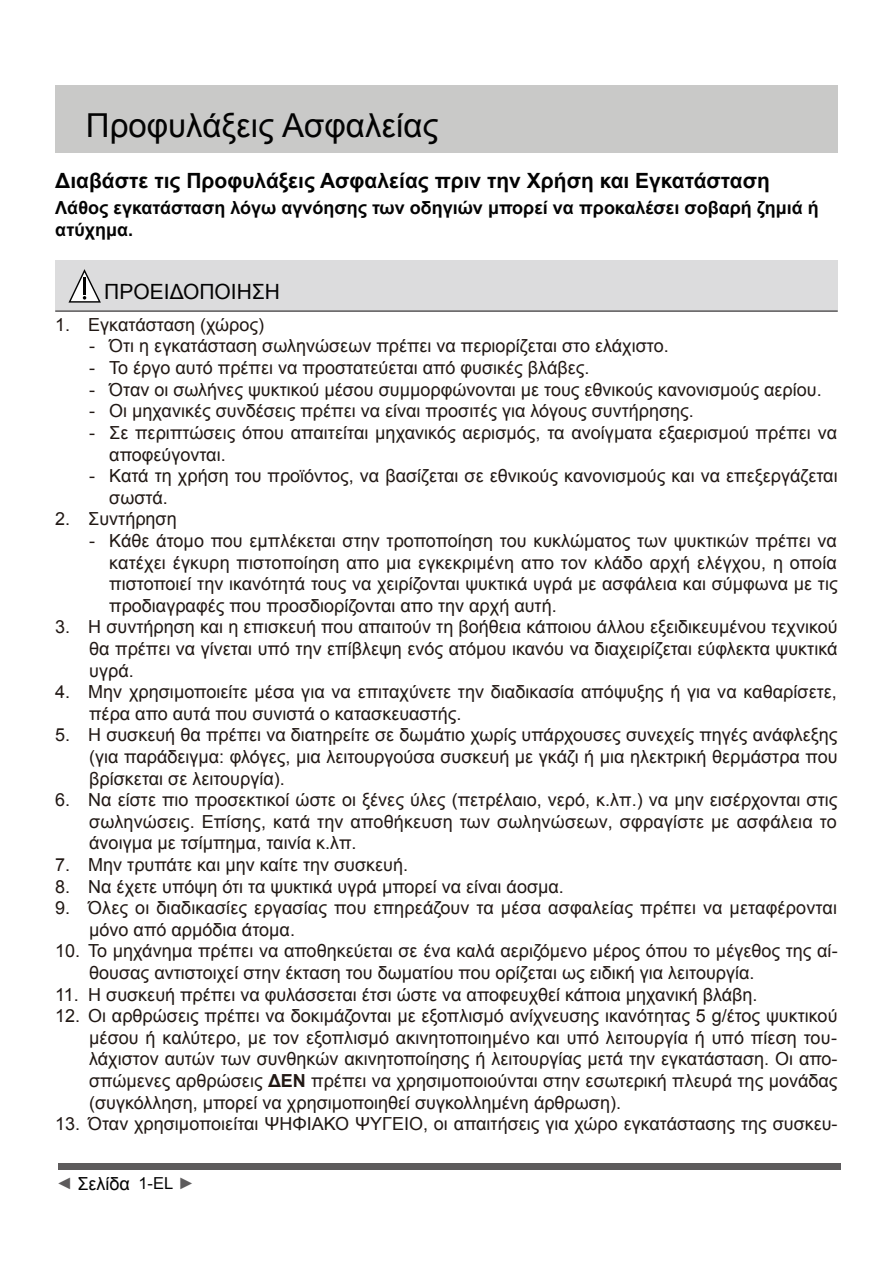
<style>
.page{position:relative;width:893px;height:1263px;background:#fff}
.page>*{position:absolute;margin:0;border:0;box-sizing:border-box;transform-origin:0 0}
.t1{font:33px "Arial";color:#030303}
.t2{font:700 21px "Arial";color:#030303}
.t3{font:21px "Arial";color:#030303}
.t4{font:18px/21.6px "Arial";color:#211814}
.t5{font:700 18px/21.6px "Arial";color:#030303}
.t6{font:18px "Arial";color:#030303}
.s1{font-weight:700}
.s2{font-size:16.5px;color:#5d5b5c}
.s3{font-size:16.5px}
</style>
<div class="page">
<div style="left:58px;top:1163px;width:782px;height:6px;background:#5d5b5c"></div>
<div style="left:55px;top:85px;width:783px;height:68px;background:#c9c9c8"></div>
<div style="left:55px;top:260px;width:783px;height:52px;background:#dcdcdd"></div>
<svg style="left:68px;top:269px;width:33px;height:34px"></svg>
<hr style="left:55px;top:310px;width:783px;height:2px;background:#5d5b5c">
<h1 class="t1" style="left:86px;top:104px;width:354px">Προφυλάξεις Ασφαλείας</h1>
<p class="t2" style="left:55px;top:166px;width:716px">Διαβάστε τις Προφυλάξεις Ασφαλείας πριν την Χρήση και Εγκατάσταση</p>
<p class="t5" style="left:55px;top:198px;width:765px">Λάθος εγκατάσταση λόγω αγνόησης των οδηγιών μπορεί να προκαλέσει σοβαρή ζημιά ή ατύχημα.</p>
<p class="t3" style="left:104px;top:278px;width:177px">ΠΡΟΕΙΔΟΠΟΙΗΣΗ</p>
<p class="t4" style="left:55px;top:314px;width:210px">1. Εγκατάσταση (χώρος)</p>
<p class="t4" style="left:89px;top:336px;width:581px">- Ότι η εγκατάσταση σωληνώσεων πρέπει να περιορίζεται στο ελάχιστο.</p>
<p class="t4" style="left:89px;top:357px;width:502px">- Το έργο αυτό πρέπει να προστατεύεται από φυσικές βλάβες.</p>
<p class="t4" style="left:89px;top:379px;width:734px">- Όταν οι σωλήνες ψυκτικού μέσου συμμορφώνονται με τους εθνικούς κανονισμούς αερίου.</p>
<p class="t4" style="left:89px;top:400px;width:606px">- Οι μηχανικές συνδέσεις πρέπει να είναι προσιτές για λόγους συντήρησης.</p>
<p class="t4" style="left:109px;top:422px;width:729px;text-indent:-20px">- Σε περιπτώσεις όπου απαιτείται μηχανικός αερισμός, τα ανοίγματα εξαερισμού πρέπει να αποφεύγονται.</p>
<p class="t4" style="left:109px;top:465px;width:730px;text-indent:-20px">- Κατά τη χρήση του προϊόντος, να βασίζεται σε εθνικούς κανονισμούς και να επεξεργάζεται σωστά.</p>
<p class="t4" style="left:55px;top:508px;width:123px">2. Συντήρηση</p>
<p class="t4" style="left:109px;top:530px;width:730px;text-align:justify;text-indent:-20px">- Κάθε άτομο που εμπλέκεται στην τροποποίηση του κυκλώματος των ψυκτικών πρέπει να κατέχει έγκυρη πιστοποίηση απο μια εγκεκριμένη απο τον κλάδο αρχή ελέγχου, η οποία πιστοποιεί την ικανότητά τους να χειρίζονται ψυκτικά υγρά με ασφάλεια και σύμφωνα με τις προδιαγραφές που προσδιορίζονται απο την αρχή αυτή.</p>
<p class="t4" style="left:89px;top:616px;width:750px;text-align:justify;text-indent:-34px">3. Η συντήρηση και η επισκευή που απαιτούν τη βοήθεια κάποιου άλλου εξειδικευμένου τεχνικού θα πρέπει να γίνεται υπό την επίβλεψη ενός ατόμου ικανόυ να διαχειρίζεται εύφλεκτα ψυκτικά υγρά.</p>
<p class="t4" style="left:89px;top:681px;width:749px;text-indent:-34px">4. Μην χρησιμοποιείτε μέσα για να επιταχύνετε την διαδικασία απόψυξης ή για να καθαρίσετε, πέρα απο αυτά που συνιστά ο κατασκευαστής.</p>
<p class="t4" style="left:89px;top:724px;width:750px;text-align:justify;text-indent:-34px">5. Η συσκευή θα πρέπει να διατηρείτε σε δωμάτιο χωρίς υπάρχουσες συνεχείς πηγές ανάφλεξης (για παράδειγμα: φλόγες, μια λειτουργούσα συσκευή με γκάζι ή μια ηλεκτρική θερμάστρα που βρίσκεται σε λειτουργία).</p>
<p class="t4" style="left:89px;top:789px;width:750px;text-align:justify;text-indent:-34px">6. Να είστε πιο προσεκτικοί ώστε οι ξένες ύλες (πετρέλαιο, νερό, κ.λπ.) να μην εισέρχονται στις σωληνώσεις. Επίσης, κατά την αποθήκευση των σωληνώσεων, σφραγίστε με ασφάλεια το άνοιγμα με τσίμπημα, ταινία κ.λπ.</p>
<p class="t4" style="left:55px;top:854px;width:354px">7. Μην τρυπάτε και μην καίτε την συσκευή.</p>
<p class="t4" style="left:55px;top:876px;width:510px">8. Να έχετε υπόψη ότι τα ψυκτικά υγρά μπορεί να είναι άοσμα.</p>
<p class="t4" style="left:89px;top:897px;width:749px;text-indent:-34px">9. Όλες οι διαδικασίες εργασίας που επηρεάζουν τα μέσα ασφαλείας πρέπει να μεταφέρονται μόνο από αρμόδια άτομα.</p>
<p class="t4" style="left:89px;top:940px;width:750px;text-indent:-34px">10. Το μηχάνημα πρέπει να αποθηκεύεται σε ένα καλά αεριζόμενο μέρος όπου το μέγεθος της αί&shy;θουσας αντιστοιχεί στην έκταση του δωματίου που ορίζεται ως ειδική για λειτουργία.</p>
<p class="t4" style="left:55px;top:984px;width:704px">11. Η συσκευή πρέπει να φυλάσσεται έτσι ώστε να αποφευχθεί κάποια μηχανική βλάβη.</p>
<p class="t4" style="left:89px;top:1005px;width:750px;text-align:justify;text-indent:-34px">12. Οι αρθρώσεις πρέπει να δοκιμάζονται με εξοπλισμό ανίχνευσης ικανότητας 5 g/έτος ψυκτικού μέσου ή καλύτερο, με τον εξοπλισμό ακινητοποιημένο και υπό λειτουργία ή υπό πίεση του&shy;λάχιστον αυτών των συνθηκών ακινητοποίησης ή λειτουργίας μετά την εγκατάσταση. Οι απο&shy;σπώμενες αρθρώσεις <span class="s1">ΔΕΝ</span> πρέπει να χρησιμοποιούνται στην εσωτερική πλευρά της μονάδας (συγκόλληση, μπορεί να χρησιμοποιηθεί συγκολλημένη άρθρωση).</p>
<p class="t4" style="left:55px;top:1113px;width:784px">13. Όταν χρησιμοποιείται ΨΗΦΙΑΚΟ ΨΥΓΕΙΟ, οι απαιτήσεις για χώρο εγκατάστασης της συσκευ-</p>
<p class="t6" style="left:56px;top:1171px;width:140px"><span class="s2">◄</span> Σελίδα <span class="s3">1-EL</span> <span class="s2">►</span></p>
</div>
